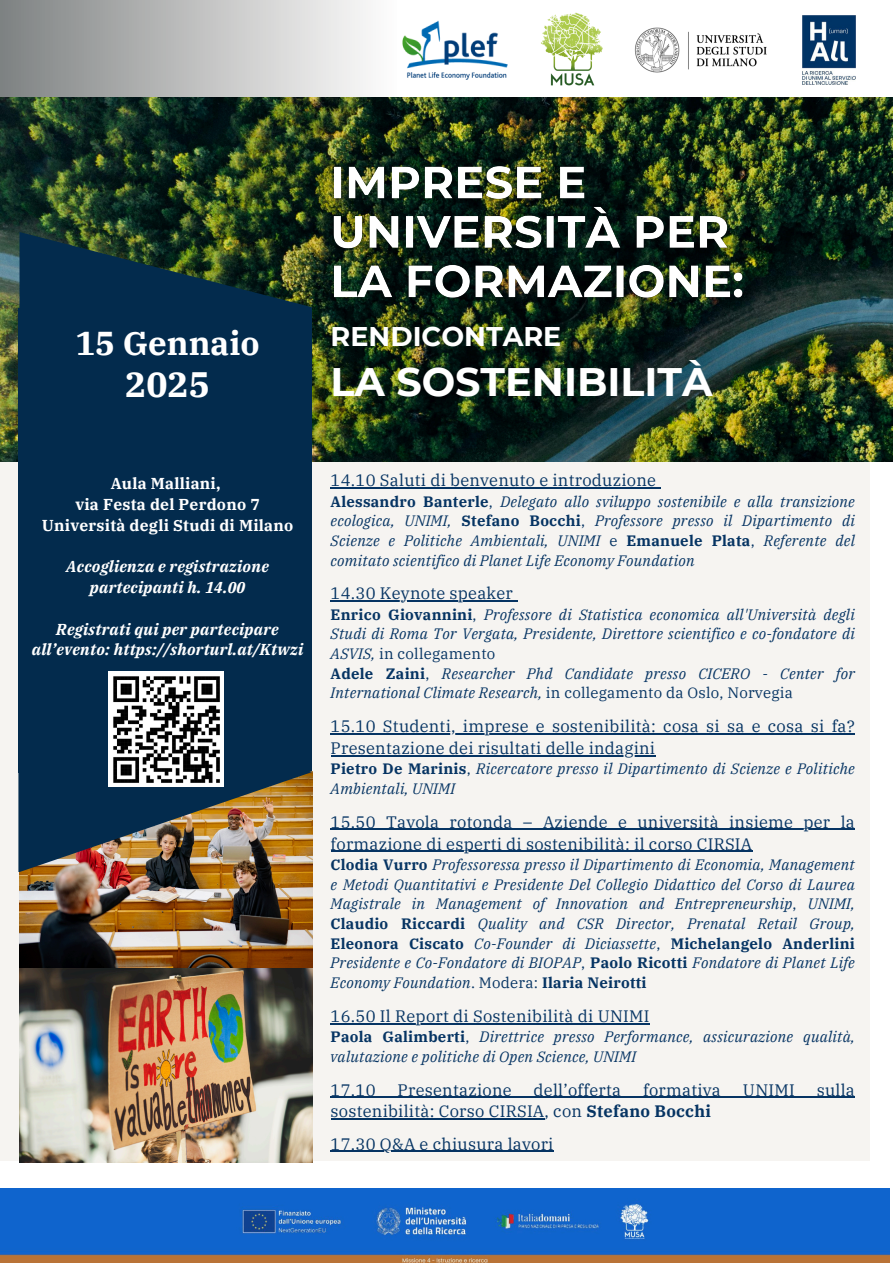
<style>
.page{position:relative;width:893px;height:1263px;background:#fff}
.page>*{position:absolute;margin:0;border:0;box-sizing:border-box;transform-origin:0 0}
.t1{font:700 39.75px "Montserrat";color:#fff}
.t2{font:700 35.25px "IBM Plex Serif";color:#fff}
.t3{font:700 33px "IBM Plex Serif";color:#fff}
.t4{font:700 27px "Montserrat";color:#fff}
.t5{font:16.5px "IBM Plex Serif";letter-spacing:.015em;color:#063463}
.t6{font:italic 700 15.75px/20.9px "IBM Plex Serif";letter-spacing:.015em;color:#fff;text-align:center}
.t7{font:700 15.75px/20.9px "IBM Plex Serif";letter-spacing:.015em;color:#fff;text-align:center}
.t8{font:italic 15px/19.6px "IBM Plex Serif";letter-spacing:.015em;color:#063463;text-align:justify}
.s1{font-weight:700;font-style:normal}
.s2{font-style:normal}
.s3{font-weight:700}
</style>
<div class="page">
<div style="left:0;top:0;width:396px;height:461px;background:linear-gradient(to right,#7f8283,#fffefe)"></div>
<div style="left:0;top:383px;width:869px;height:778px;background:#f6f4f1"></div>
<img style="left:0;top:1189px;width:889px;height:74px">
<img style="left:802px;top:16px;width:53px;height:69px">
<img style="left:634px;top:28px;width:133px;height:45px">
<hr style="left:331px;top:487px;width:49px;height:1px;background:#063463">
<hr style="left:380px;top:487px;width:276px;height:1px;background:#063463">
<hr style="left:331px;top:600px;width:182px;height:1px;background:#063463">
<hr style="left:331px;top:733px;width:524px;height:1px;background:#063463">
<hr style="left:331px;top:755px;width:324px;height:1px;background:#063463">
<hr style="left:331px;top:829px;width:524px;height:1px;background:#063463">
<hr style="left:331px;top:851px;width:421px;height:1px;background:#063463">
<hr style="left:331px;top:1023px;width:318px;height:1px;background:#063463">
<hr style="left:331px;top:1096px;width:524px;height:2px;background:#063463">
<hr style="left:331px;top:1118px;width:213px;height:2px;background:#063463">
<hr style="left:331px;top:1150px;width:223px;height:2px;background:#063463">
<img style="left:541px;top:12px;width:62px;height:74px">
<img style="left:0;top:98px;width:893px;height:363px">
<div style="left:18px;top:308px;width:294px;height:464px;background:#032b4d"></div>
<svg style="left:20px;top:232px;width:293px;height:151px"></svg>
<img style="left:20px;top:872px;width:292px;height:290px">
<img style="left:18px;top:671px;width:294px;height:201px">
<img style="left:402px;top:21px;width:106px;height:59px">
<img style="left:109px;top:672px;width:114px;height:114px">
<img style="left:322px;top:156px;width:432px;height:154px">
<p class="t3" style="left:75px;top:321px;width:186px">15 Gennaio</p>
<p class="t4" style="left:331px;top:320px;width:232px">RENDICONTARE</p>
<p class="t1" style="left:331px;top:357px;width:383px">LA SOSTENIBILITÀ</p>
<p class="t2" style="left:125px;top:361px;width:86px">2025</p>
<p class="t7" style="left:42px;top:473px;width:253px">Aula Malliani,<br>via Festa del Perdono 7<br>Università degli Studi di Milano</p>
<p class="t6" style="left:66px;top:556px;width:204px">Accoglienza e registrazione partecipanti h. 14.00</p>
<p class="t6" style="left:32px;top:618px;width:273px">Registrati qui per partecipare all’evento: https://shorturl.at/Ktwzi</p>
<p class="t5" style="left:331px;top:469px;width:327px">14.10 Saluti di benvenuto e introduzione</p>
<p class="t8" style="left:331px;top:491px;width:526px"><span class="s1">Alessandro Banterle</span><span class="s2">,</span> Delegato allo sviluppo sostenibile e alla transizione ecologica, UNIMI, <span class="s1">Stefano Bocchi</span><span class="s2">,</span> Professore presso il Dipartimento di Scienze e Politiche Ambientali, UNIMI <span class="s2">e</span> <span class="s1">Emanuele Plata</span><span class="s2">,</span> Referente del comitato scientifico di Planet Life Economy Foundation</p>
<p class="t5" style="left:331px;top:582px;width:184px">14.30 Keynote speaker</p>
<p class="t8" style="left:331px;top:604px;width:526px"><span class="s1">Enrico Giovannini</span><span class="s2">,</span> Professore di Statistica economica all'Università degli Studi di Roma Tor Vergata, Presidente, Direttore scientifico e co-fondatore di ASVIS, <span class="s2">in collegamento</span></p>
<p class="t8" style="left:331px;top:663px;width:526px"><span class="s1">Adele Zaini</span><span class="s2">,</span> Researcher Phd Candidate presso CICERO - Center for<br>International Climate Research, <span class="s2">in collegamento da Oslo, Norvegia</span></p>
<p class="t5" style="left:331px;top:715px;width:526px">15.10 Studenti, imprese e sostenibilità: cosa si sa e cosa si fa?</p>
<h3 class="t5" style="left:331px;top:737px;width:326px">Presentazione dei risultati delle indagini</h3>
<h3 class="t8" style="left:331px;top:759px;width:526px"><span class="s1">Pietro De Marinis</span><span class="s2">,</span> Ricercatore presso il Dipartimento di Scienze e Politiche</h3>
<h3 class="t8" style="left:331px;top:778px;width:126px">Ambientali, UNIMI</h3>
<h2 class="t5" style="left:331px;top:811px;width:526px">15.50 Tavola rotonda – Aziende e università insieme per la</h2>
<h4 class="t5" style="left:331px;top:833px;width:423px">formazione di esperti di sostenibilità: il corso CIRSIA</h4>
<h4 class="t8" style="left:331px;top:854px;width:526px"><span class="s1">Clodia Vurro</span> Professoressa presso il Dipartimento di Economia, Management</h4>
<h4 class="t8" style="left:331px;top:874px;width:526px">e Metodi Quantitativi e Presidente Del Collegio Didattico del Corso di Laurea Magistrale in Management of Innovation and Entrepreneurship<span class="s2">,</span> UNIMI, <span class="s1">Claudio Riccardi</span> Quality and CSR Director, Prenatal Retail Group, <span class="s1">Eleonora Ciscato</span> Co-Founder di Diciassette<span class="s2">,</span> <span class="s1">Michelangelo Anderlini </span>Presidente e Co-Fondatore di BIOPAP<span class="s2">,</span> <span class="s1">Paolo Ricotti</span> Fondatore di Planet Life Economy Foundation<span class="s2">. Modera:</span> <span class="s1">Ilaria Neirotti</span></h4>
<h4 class="t5" style="left:331px;top:1005px;width:320px">16.50 Il Report di Sostenibilità di UNIMI</h4>
<p class="t8" style="left:331px;top:1026px;width:526px"><span class="s1">Paola Galimberti</span><span class="s2">,</span> Direttrice presso Performance, assicurazione qualità, valutazione e politiche di Open Science, UNIMI</p>
<p class="t5" style="left:331px;top:1078px;width:47px">17.10</p>
<p class="t5" style="left:398px;top:1078px;width:115px">Presentazione</p>
<p class="t5" style="left:533px;top:1078px;width:89px">dell’offerta</p>
<p class="t5" style="left:643px;top:1078px;width:79px">formativa</p>
<p class="t5" style="left:743px;top:1078px;width:53px">UNIMI</p>
<p class="t5" style="left:816px;top:1078px;width:40px">sulla</p>
<p class="t5" style="left:331px;top:1100px;width:382px">sostenibilità: Corso CIRSIA, con <span class="s3">Stefano Bocchi</span></p>
<p class="t5" style="left:331px;top:1132px;width:224px">17.30 Q&amp;A e chiusura lavori</p>
</div>
